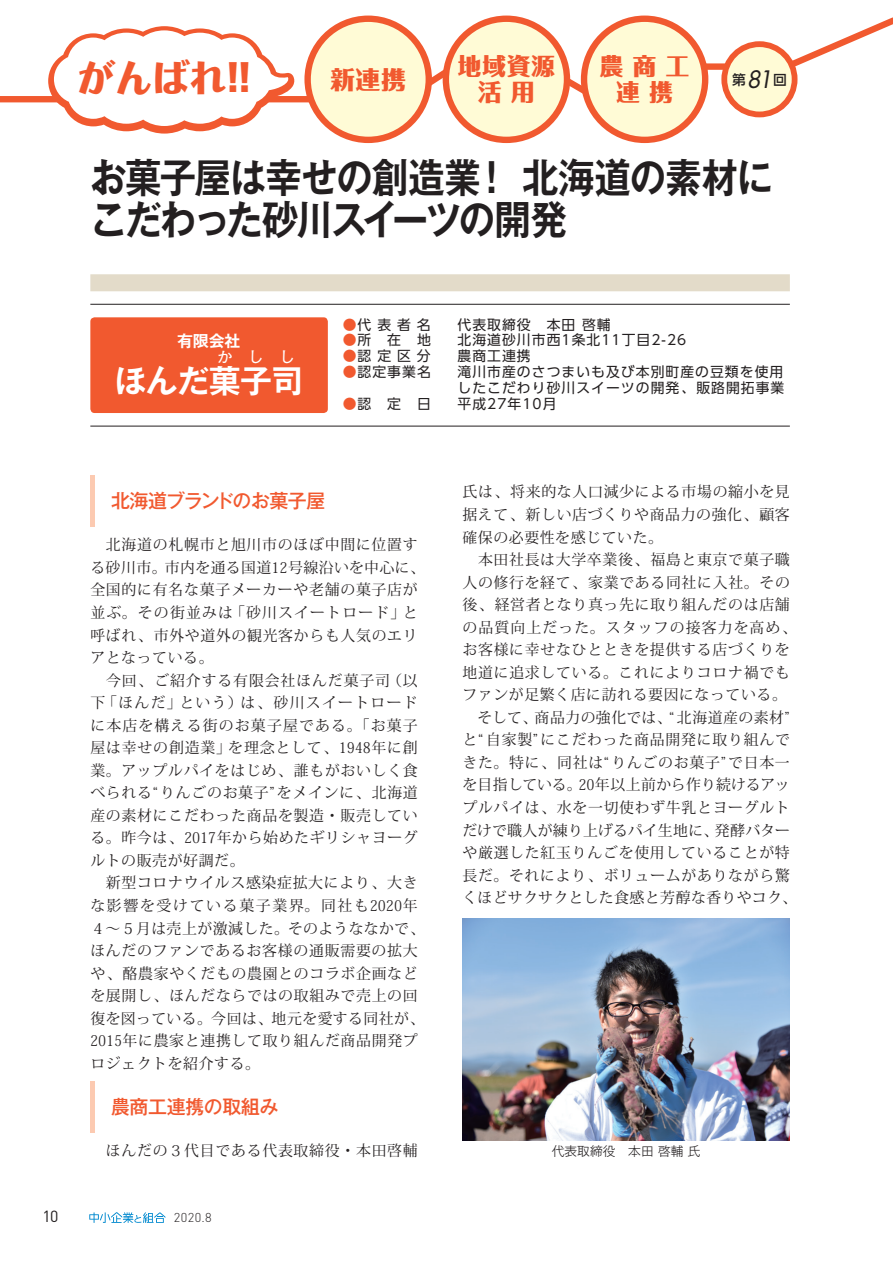
<style>
.page{position:relative;width:893px;height:1263px;background:#fff}
.page>*{position:absolute;margin:0;border:0;box-sizing:border-box;transform-origin:0 0}
.タイトル-メイン{font:700 40.35px/42.5px "Gothic MB101 Pr 6 De";letter-spacing:-.035em;color:#231f20;scale:.9 1}
.t1{font:800 37.2px "Folk Pro";color:#f1592f}
.がんばれ_企業名{font:700 31.95px "Gothic MB101 Pro De";letter-spacing:-.015em;color:#fff}
.t2{font:800 24.45px "Folk Pro";color:#f1592f}
.t3{font:800 23.4px/26.5px "Folk Pro";color:#f1592f;text-align:center}
.見出し1L{font:500 19.2px "Gothic MB101 Pr 6";letter-spacing:-.04em;color:#f1592f}
.見出し1L-2{font:500 19.2px "Gothic MB101 Pr 6";letter-spacing:-.02em;color:#f1592f}
.がんばれ_企業名-2{font:700 15.9px "Gothic MB101 Pro De";color:#fff}
.t4{font:15.9px "DIN";color:#231f20}
.本文{font:14.85px/22.5px "Koz Min Pro";letter-spacing:.045em;color:#231f20}
.照会事例の概要{font:13.8px/15.9px "UD Shin Go Pr 6";letter-spacing:.075em;color:#231f20}
.回数{font:500 13.8px "UD Shin Go Pr 6 N";color:#231f20}
.写真キャプション{font:300 12.75px "Gothic MB101 Pr 6";color:#231f20}
.t5{font:300 12.75px "DIN";color:#231f20}
.s1{font-family:"Futura Std";font-weight:400;font-style:italic;font-size:23.4px}
.s2{color:#f1592f}
</style>
<div class="page">
<hr style="left:90px;top:304px;width:700px;height:1px;background:#231f20">
<hr style="left:90px;top:426px;width:700px;height:1px;background:#231f20">
<div style="left:90px;top:274px;width:700px;height:17px;background:#e3dbc9"></div>
<svg style="left:89px;top:1212px;width:76px;height:11px"></svg>
<svg style="left:0;top:15px;width:893px;height:115px"></svg>
<div style="left:308px;top:19px;width:121px;height:121px;background:#fffbd6;border-radius:50%"></div>
<div style="left:304px;top:16px;width:128px;height:127px;border:6px solid #f1592f;border-radius:50%"></div>
<div style="left:446px;top:19px;width:121px;height:121px;background:#fffbd6;border-radius:50%"></div>
<div style="left:443px;top:16px;width:127px;height:127px;border:6px solid #f1592f;border-radius:50%"></div>
<div style="left:724px;top:44px;width:71px;height:70px;background:#fffbd6;border-radius:50%"></div>
<div style="left:721px;top:41px;width:76px;height:76px;border:6px solid #f1592f;border-radius:50%"></div>
<div style="left:584px;top:19px;width:121px;height:121px;background:#fffbd6;border-radius:50%"></div>
<div style="left:581px;top:16px;width:127px;height:127px;border:6px solid #f1592f;border-radius:50%"></div>
<svg style="left:48px;top:26px;width:247px;height:108px"></svg>
<div style="left:90px;top:317px;width:238px;height:96px;background:#f1592f;border-radius:4px"></div>
<div style="left:90px;top:476px;width:5px;height:51px;background:#fccab1"></div>
<div style="left:90px;top:1081px;width:5px;height:51px;background:#fccab1"></div>
<img style="left:462px;top:918px;width:328px;height:223px">
<h2 class="t1" style="left:78px;top:46px;width:174px">がんばれ!!</h2>
<h3 class="t2" style="left:331px;top:58px;width:77px">新連携</h3>
<h3 class="t3" style="left:458px;top:50px;width:99px">地域資源活 用</h3>
<h3 class="t3" style="left:600px;top:50px;width:91px">農 商 工</h3>
<h3 class="t3" style="left:616px;top:76px;width:58px">連 携</h3>
<p class="回数" style="left:732px;top:69px;width:56px">第<span class="s1">81</span>回</p>
<p class="タイトル-メイン" style="left:90px;top:155px;width:760px">お菓子屋は幸せの創造業！ 北海道の素材にこだわった砂川スイーツの開発</p>
<p class="がんばれ_企業名-2" style="left:177px;top:328px;width:65px">有限会社</p>
<p class="がんばれ_企業名" style="left:114px;top:355px;width:190px">ほんだ菓子司</p>
<p class="がんばれ_企業名-2" style="left:217px;top:344px;width:17px">か</p>
<p class="がんばれ_企業名-2" style="left:248px;top:344px;width:17px">し</p>
<p class="がんばれ_企業名-2" style="left:279px;top:344px;width:17px">し</p>
<p class="照会事例の概要" style="left:343px;top:316px;width:89px"><span class="s2">●</span>代表者名</p>
<p class="照会事例の概要" style="left:458px;top:316px;width:155px">代表取締役　本田 啓輔</p>
<p class="照会事例の概要" style="left:343px;top:332px;width:90px"><span class="s2">●</span>所　在　地</p>
<p class="照会事例の概要" style="left:458px;top:332px;width:230px">北海道砂川市西1条北11丁目2-26</p>
<p class="照会事例の概要" style="left:343px;top:348px;width:89px"><span class="s2">●</span>認定区分</p>
<p class="照会事例の概要" style="left:458px;top:348px;width:75px">農商工連携</p>
<p class="照会事例の概要" style="left:343px;top:364px;width:90px"><span class="s2">●</span>認定事業名</p>
<p class="照会事例の概要" style="left:458px;top:364px;width:328px">滝川市産のさつまいも及び本別町産の豆類を使用したこだわり砂川スイーツの開発、販路開拓事業</p>
<p class="照会事例の概要" style="left:343px;top:396px;width:90px"><span class="s2">●</span>認　定　日</p>
<p class="照会事例の概要" style="left:458px;top:396px;width:101px">平成27年10月</p>
<p class="見出し1L" style="left:111px;top:485px;width:216px">北海道ブランドのお菓子屋</p>
<p class="本文" style="left:90px;top:533px;width:336px">　北海道の札幌市と旭川市のほぼ中間に位置する砂川市。市内を通る国道１２号線沿いを中心に、全国的に有名な菓子メーカーや老舗の菓子店が並ぶ。その街並みは「砂川スイートロード」と呼ばれ、市外や道外の観光客からも人気のエリアとなっている。</p>
<p class="本文" style="left:90px;top:668px;width:329px;text-align:justify">　今回、ご紹介する有限会社ほんだ菓子司（以下「ほんだ」という）は、砂川スイートロードに本店を構える街のお菓子屋である。「お菓子屋は幸せの創造業」を理念として、１９４８年に創業。アップルパイをはじめ、誰もがおいしく食べられる“りんごのお菓子”をメインに、北海道産の素材にこだわった商品を製造・販売している。昨今は、２０１７年から始めたギリシャヨーグルトの販売が好調だ。</p>
<p class="本文" style="left:90px;top:871px;width:336px">　新型コロナウイルス感染症拡大により、大きな影響を受けている菓子業界。同社も２０２０年<br>４～５月は売上が激減した。そのようななかで、ほんだのファンであるお客様の通販需要の拡大や、酪農家やくだもの農園とのコラボ企画などを展開し、ほんだならではの取組みで売上の回復を図っている。今回は、地元を愛する同社が、<br>２０１５年に農家と連携して取り組んだ商品開発プロジェクトを紹介する。</p>
<p class="見出し1L-2" style="left:111px;top:1091px;width:169px">農商工連携の取組み</p>
<p class="本文" style="left:90px;top:1139px;width:329px">　ほんだの３代目である代表取締役・本田啓輔</p>
<p class="t4" style="left:43px;top:1207px;width:18px">10</p>
<p class="t5" style="left:174px;top:1210px;width:39px">2020.8</p>
<p class="本文" style="left:462px;top:480px;width:329px;text-align:justify">氏は、将来的な人口減少による市場の縮小を見据えて、新しい店づくりや商品力の強化、顧客確保の必要性を感じていた。</p>
<p class="本文" style="left:462px;top:548px;width:336px">　本田社長は大学卒業後、福島と東京で菓子職人の修行を経て、家業である同社に入社。その後、経営者となり真っ先に取り組んだのは店舗の品質向上だった。スタッフの接客力を高め、お客様に幸せなひとときを提供する店づくりを地道に追求している。これによりコロナ禍でもファンが足繁く店に訪れる要因になっている。</p>
<p class="本文" style="left:462px;top:706px;width:336px">　そして、商品力の強化では、“ 北海道産の素材”と“ 自家製”にこだわった商品開発に取り組んできた。特に、同社は“りんごのお菓子”で日本一を目指している。２０年以上前から作り続けるアップルパイは、水を一切使わず牛乳とヨーグルトだけで職人が練り上げるパイ生地に、発酵バターや厳選した紅玉りんごを使用していることが特長だ。それにより、ボリュームがありながら驚くほどサクサクとした食感と芳醇な香りやコク、</p>
<p class="写真キャプション" style="left:552px;top:1141px;width:150px">代表取締役　本田 啓輔 氏</p>
</div>
